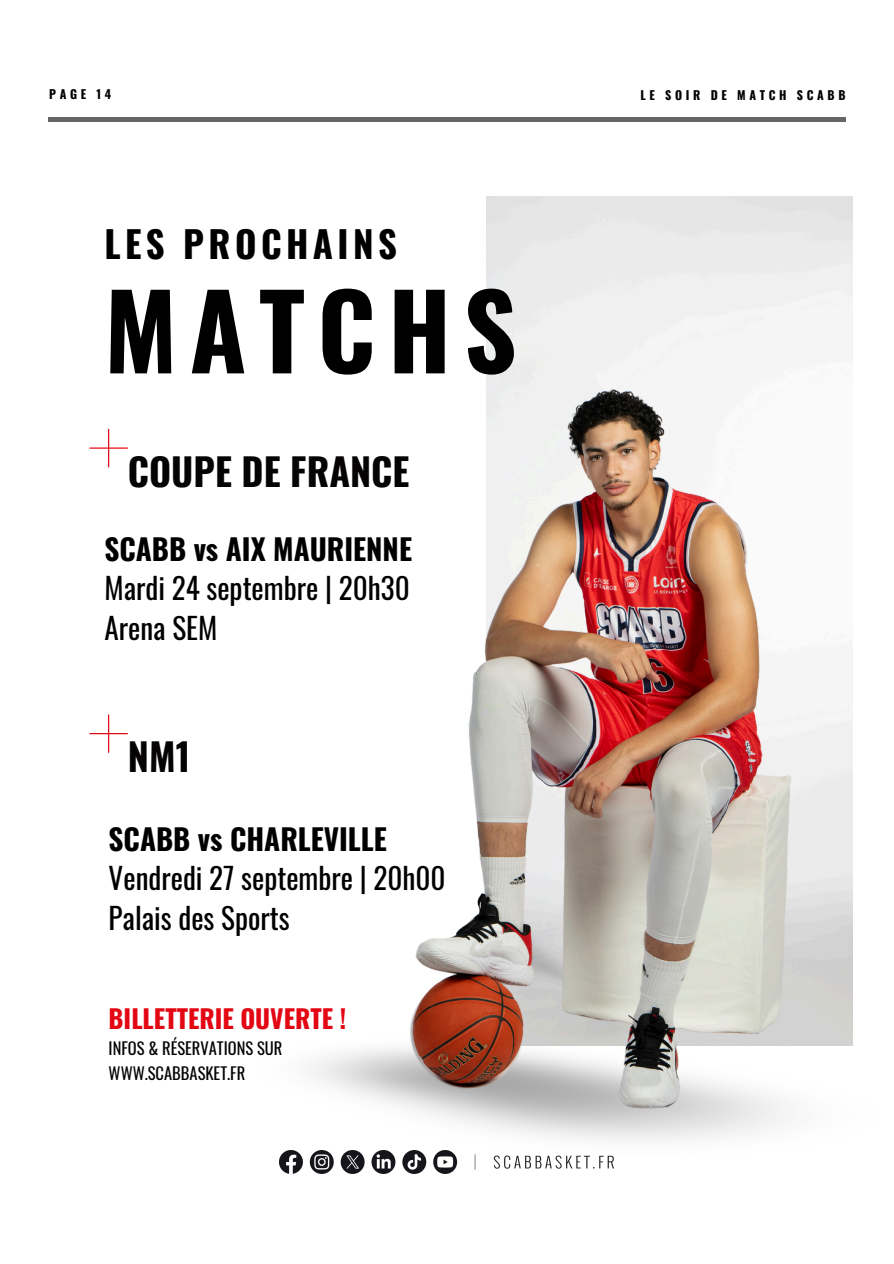
<style>
.page{position:relative;width:894px;height:1264px;background:#fff}
.page>*{position:absolute;margin:0;border:0;box-sizing:border-box;transform-origin:0 0}
.t1{font:700 103.2px "Oswald";letter-spacing:.12em;color:#000}
.t2{font:700 37.8px "Oswald";color:#050303}
.t3{font:700 36.75px "Oswald";letter-spacing:.12em;color:#000}
.t4{font:29.1px/39.5px "Oswald";color:#000;text-align:justify}
.t5{font:700 25.5px "Oswald";color:#e30613}
.t6{font:16.5px/24.8px "Oswald";color:#050303}
.t7{font:700 12.15px "Oswald";letter-spacing:.3em;color:#000}
.s1{font-weight:700}
</style>
<div class="page">
<hr style="left:48px;top:118px;width:796px;height:3px;background:#666">
<svg style="left:89px;top:429px;width:39px;height:38px"></svg>
<svg style="left:89px;top:714px;width:39px;height:38px"></svg>
<img style="left:279px;top:227px;width:574px;height:946px">
<p class="t7" style="left:49px;top:85px;width:64px">PAGE 14</p>
<h2 class="t3" style="left:104px;top:215px;width:294px">LES PROCHAINS</h2>
<p class="t1" style="left:104px;top:250px;width:413px">MATCHS</p>
<p class="t2" style="left:128px;top:441px;width:283px">COUPE DE FRANCE</p>
<p class="t4" style="left:104px;top:528px;width:309px"><span class="s1">SCABB vs AIX MAURIENNE </span>Mardi 24 septembre | 20h30<br>Arena SEM</p>
<h1 class="t2" style="left:128px;top:727px;width:64px">NM1</h1>
<h2 class="t4" style="left:109px;top:817px;width:338px;text-align:left"><span class="s1">SCABB vs CHARLEVILLE<br></span>Vendredi 27 septembre | 20h00<br>Palais des Sports</h2>
<h3 class="t5" style="left:109px;top:998px;width:239px">BILLETTERIE OUVERTE !</h3>
<h3 class="t6" style="left:109px;top:1035px;width:175px">INFOS &amp; RÉSERVATIONS SUR<br>WWW.SCABBASKET.FR</h3>
<p class="t7" style="left:640px;top:85px;width:206px">LE SOIR DE MATCH SCABB</p>
</div>
